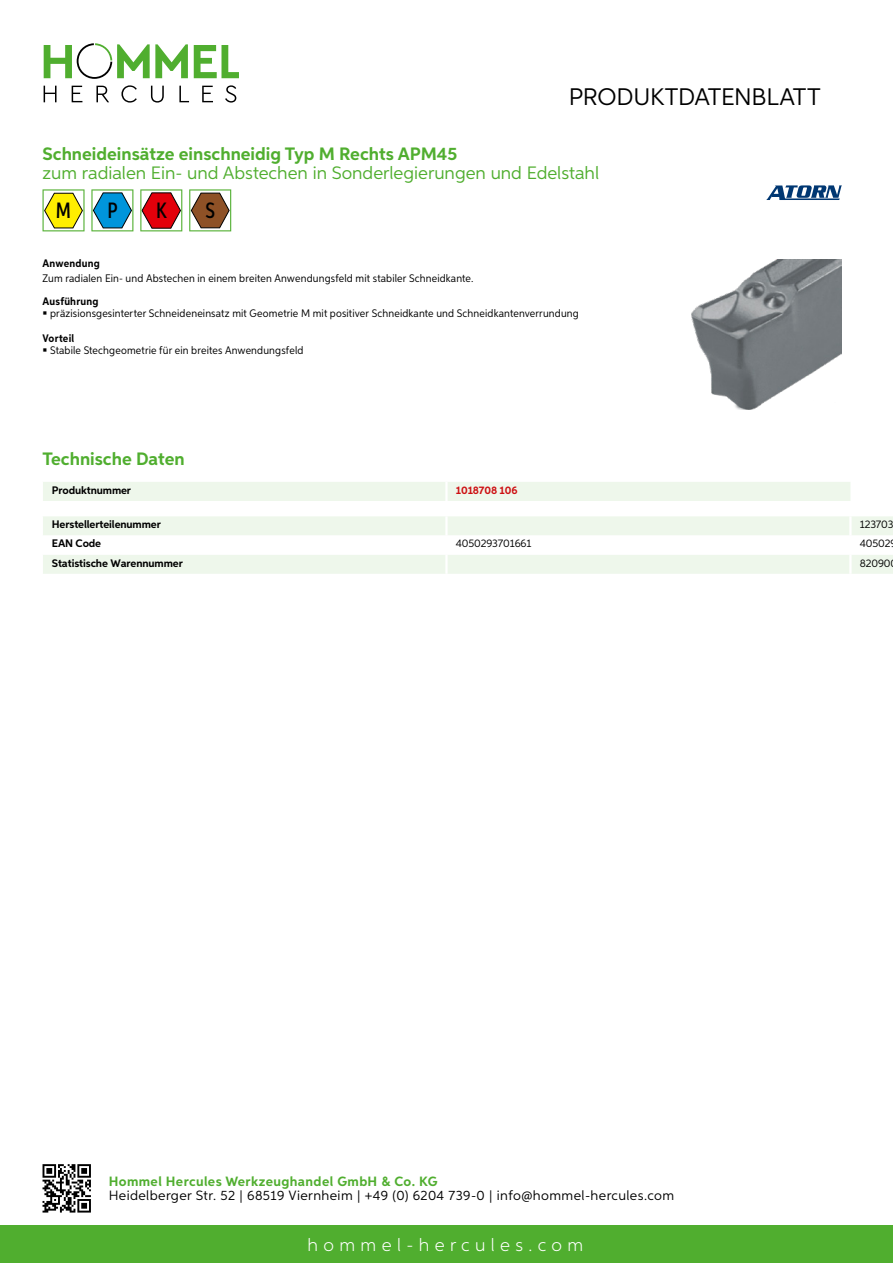
<style>
.page{position:relative;width:893px;height:1263px;background:#fff}
.page>*{position:absolute;margin:0;border:0;box-sizing:border-box;transform-origin:0 0}
.t1{font:24px "Aspira";letter-spacing:-.01em;color:#000}
.t2{font:500 22.2px "Aspira XX Nar";color:#000}
.t3{font:18px "Aspira";color:#50ae2f}
.t4{font:700 18px "Aspira";color:#50ae2f}
.t5{font:300 18px "Aspira";letter-spacing:.3em;color:#fff}
.t6{font:13.5px "Aspira";letter-spacing:.03em;color:#000}
.t7{font:700 13.5px "Aspira";letter-spacing:.03em;color:#50ae2f}
.t8{font:10.95px "Aspira Nar";letter-spacing:.015em;color:#000}
.t9{font:700 10.95px "Aspira";letter-spacing:-.01em;color:#000}
.t10{font:10.95px "Aspira";letter-spacing:-.01em;color:#000}
.t11{font:700 10.95px "Aspira Nar";letter-spacing:.02em;color:#000}
.t12{font:700 10.95px "Aspira";letter-spacing:-.01em;color:#cd1013}
</style>
<div class="page">
<div style="left:0;top:1226px;width:893px;height:37px;background:#50ae2f"></div>
<svg style="left:43px;top:1164px;width:48px;height:48px"></svg>
<svg style="left:194px;top:45px;width:45px;height:33px"></svg>
<svg style="left:44px;top:43px;width:144px;height:36px"></svg>
<svg style="left:44px;top:86px;width:13px;height:16px"></svg>
<svg style="left:72px;top:86px;width:10px;height:16px"></svg>
<svg style="left:96px;top:86px;width:13px;height:16px"></svg>
<svg style="left:121px;top:85px;width:16px;height:18px"></svg>
<svg style="left:151px;top:86px;width:13px;height:17px"></svg>
<svg style="left:179px;top:86px;width:10px;height:16px"></svg>
<svg style="left:202px;top:86px;width:11px;height:16px"></svg>
<svg style="left:225px;top:85px;width:11px;height:18px"></svg>
<div style="left:43px;top:482px;width:807px;height:19px;background:#eef7eb"></div>
<hr style="left:445px;top:482px;width:3px;height:19px;background:#fff">
<svg style="left:43px;top:516px;width:850px;height:58px"></svg>
<hr style="left:445px;top:555px;width:3px;height:19px;background:#fff">
<hr style="left:849px;top:555px;width:3px;height:19px;background:#fff">
<svg style="left:43px;top:189px;width:42px;height:42px"></svg>
<svg style="left:91px;top:189px;width:42px;height:42px"></svg>
<svg style="left:140px;top:189px;width:42px;height:42px"></svg>
<svg style="left:189px;top:189px;width:42px;height:42px"></svg>
<img style="left:692px;top:259px;width:150px;height:150px">
<svg style="left:766px;top:185px;width:76px;height:15px"></svg>
<h1 class="t1" style="left:569px;top:82px;width:253px">Produktdatenblatt</h1>
<h3 class="t4" style="left:43px;top:142px;width:416px">Schneideinsätze einschneidig Typ M Rechts APM45</h3>
<h3 class="t3" style="left:43px;top:162px;width:558px">zum radialen Ein- und Abstechen in Sonderlegierungen und Edelstahl</h3>
<h2 class="t2" style="left:56px;top:197px;width:17px">M</h2>
<h2 class="t2" style="left:108px;top:197px;width:12px">P</h2>
<h2 class="t2" style="left:156px;top:197px;width:12px">K</h2>
<h2 class="t2" style="left:205px;top:197px;width:11px">S</h2>
<p class="t11" style="left:43px;top:257px;width:59px">Anwendung</p>
<p class="t8" style="left:43px;top:272px;width:432px">Zum radialen Ein- und Abstechen in einem breiten Anwendungsfeld mit stabiler Schneidkante.</p>
<p class="t11" style="left:43px;top:294px;width:58px">Ausführung</p>
<p class="t8" style="left:50px;top:307px;width:530px">präzisionsgesinterter Schneideneinsatz mit Geometrie M mit positiver Schneidkante und Schneidkantenverrundung</p>
<p class="t11" style="left:43px;top:331px;width:33px">Vorteil</p>
<p class="t8" style="left:50px;top:344px;width:255px">Stabile Stechgeometrie für ein breites Anwendungsfeld</p>
<h3 class="t4" style="left:43px;top:448px;width:144px">Technische Daten</h3>
<p class="t9" style="left:52px;top:483px;width:81px">Produktnummer</p>
<p class="t12" style="left:456px;top:483px;width:63px">1018708 106</p>
<p class="t9" style="left:52px;top:518px;width:111px">Herstellerteilenummer</p>
<p class="t10" style="left:860px;top:518px;width:35px">123703</p>
<p class="t9" style="left:52px;top:537px;width:51px">EAN Code</p>
<p class="t10" style="left:456px;top:537px;width:77px">4050293701661</p>
<p class="t10" style="left:860px;top:537px;width:32px">40502</p>
<p class="t9" style="left:52px;top:556px;width:132px">Statistische Warennummer</p>
<p class="t10" style="left:860px;top:556px;width:32px">82090</p>
<p class="t7" style="left:109px;top:1172px;width:330px">Hommel Hercules Werkzeughandel GmbH &amp; Co. KG</p>
<p class="t6" style="left:109px;top:1187px;width:567px">Heidelberger Str. 52 | 68519 Viernheim | +49 (0) 6204 739-0 | info@hommel-hercules.com</p>
<h3 class="t5" style="left:307px;top:1234px;width:277px">hommel-hercules.com</h3>
</div>
